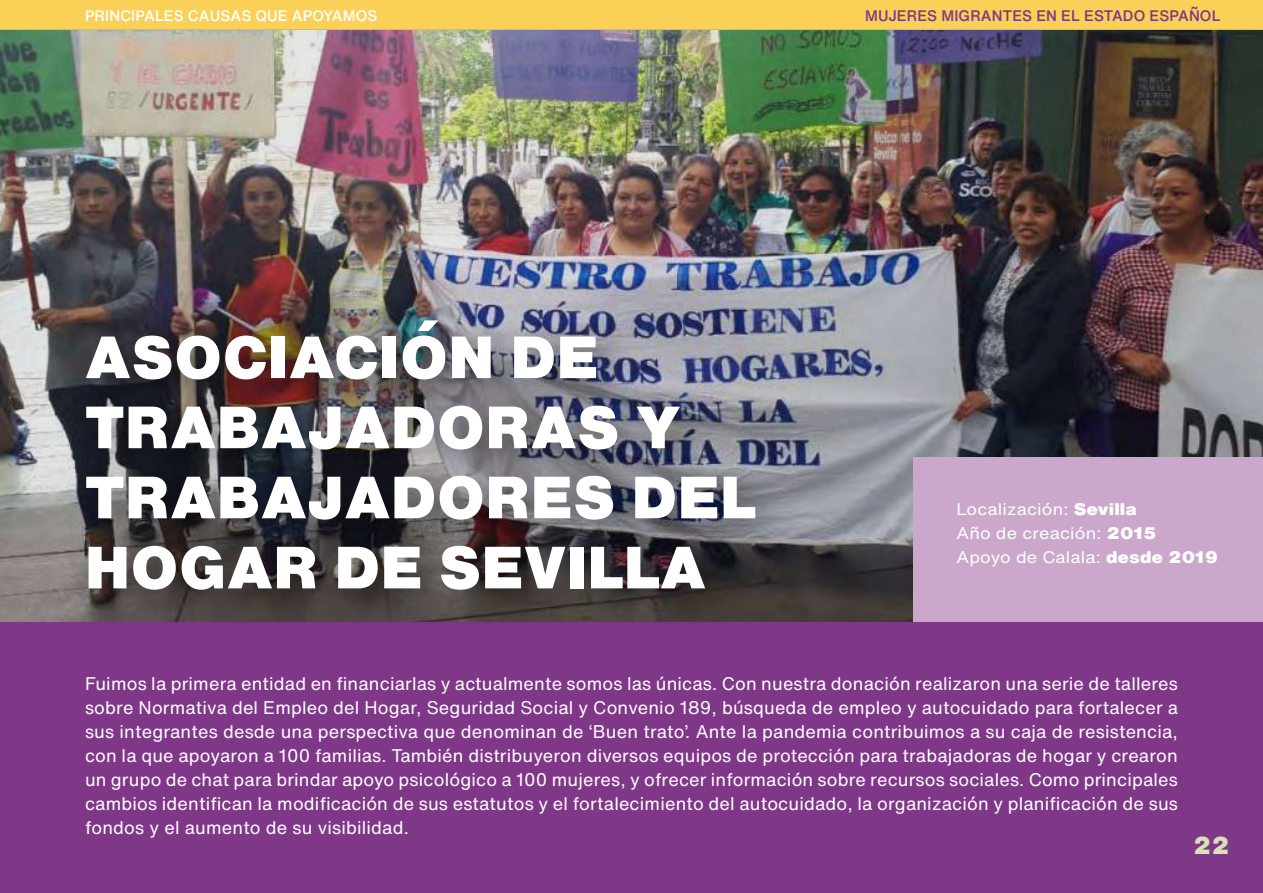
<style>
.page{position:relative;width:1263px;height:893px;background:#7f3788}
.page>*{position:absolute;margin:0;border:0;box-sizing:border-box;transform-origin:0 0}
.t1{font:900 58.35px/70.1px "Helvetica Now Text";letter-spacing:.01em;color:#fff}
.t2{font:900 24px "Helvetica Now Text";color:#d7e2b7}
.t3{font:18px/24px "Helvetica Now Text";letter-spacing:.01em;color:#fff;text-align:justify}
.t4{font:16.5px/24px "Helvetica Now Text";letter-spacing:.01em;color:#fff;scale:1.08 1}
.t5{font:500 15px "Helvetica Now Text";letter-spacing:.01em;color:#7f3788}
.t6{font:500 15px "Helvetica Now Text";letter-spacing:.01em;color:#fff}
.s1{font-weight:900}
</style>
<div class="page">
<div style="left:0;top:0;width:1263px;height:30px;background:#fbd057"></div>
<img style="left:0;top:30px;width:1262px;height:592px">
<div style="left:64px;top:299px;width:733px;height:333px;background:#000;opacity:.5"></div>
<div style="left:914px;top:458px;width:349px;height:164px;background:#cba7cb"></div>
<img style="left:1262px;top:30px;width:1px;height:428px">
<hr style="left:1262px;top:0;width:1px;height:30px;background:#7f3788">
<p class="t6" style="left:85px;top:5px;width:294px">PRINCIPALES CAUSAS QUE APOYAMOS</p>
<p class="t5" style="left:865px;top:5px;width:357px">MUJERES MIGRANTES EN EL ESTADO ESPAÑOL</p>
<h1 class="t1" style="left:85px;top:321px;width:672px">ASOCIACIÓN DE<br>TRABAJADORAS Y<br>TRABAJADORES DEL<br>HOGAR DE SEVILLA</h1>
<p class="t4" style="left:956px;top:496px;width:244px">Localización: <span class="s1">Sevilla<br></span>Año de creación: <span class="s1">2015<br></span>Apoyo de Calala: <span class="s1">desde 2019</span></p>
<p class="t3" style="left:85px;top:671px;width:1094px">Fuimos la primera entidad en financiarlas y actualmente somos las únicas. Con nuestra donación realizaron una serie de talleres sobre Normativa del Empleo del Hogar, Seguridad Social y Convenio 189, búsqueda de empleo y autocuidado para fortalecer a sus integrantes desde una perspectiva que denominan de ‘Buen trato’. Ante la pandemia contribuimos a su caja de resistencia, con la que apoyaron a 100 familias. También distribuyeron diversos equipos de protección para trabajadoras de hogar y crearon un grupo de chat para brindar apoyo psicológico a 100 mujeres, y ofrecer información sobre recursos sociales. Como principales cambios identifican la modificación de sus estatutos y el fortalecimiento del autocuidado, la organización y planificación de sus fondos y el aumento de su visibilidad.</p>
<h2 class="t2" style="left:1193px;top:828px;width:38px">22</h2>
</div>
